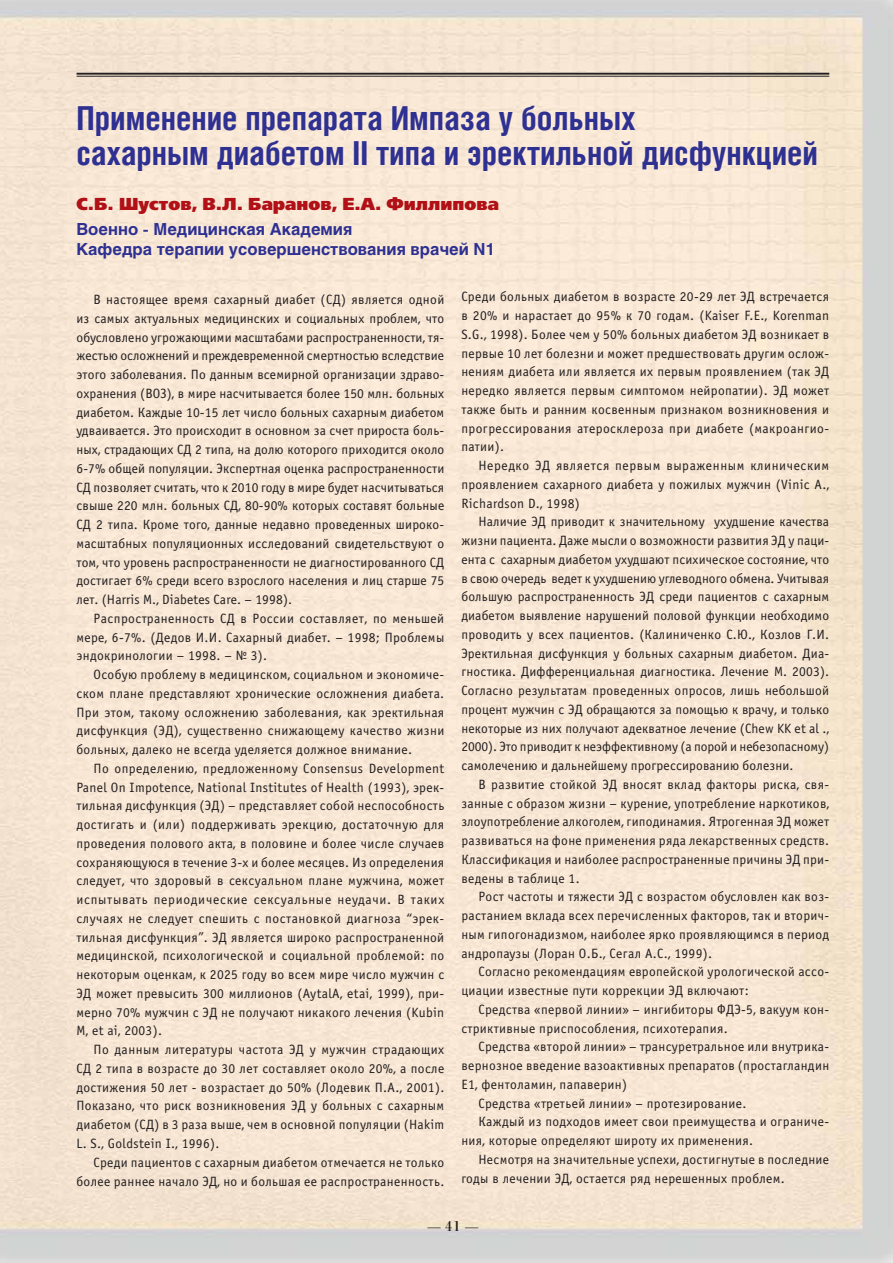
<style>
.page{position:relative;width:893px;height:1263px;background:#fff}
.page>*{position:absolute;margin:0;border:0;box-sizing:border-box;transform-origin:0 0}
.t1{font:700 33px/34.5px "Helios Cond";color:#2e3092}
.t2{font:17.25px "Free Set Black C";color:#b01016}
.t3{font:700 16.5px/19.8px "Helios";color:#2e3092}
.t4{font:15px "Bodoni C";color:#231f20}
.t5{font:13.5px/18.8px "Officina Sans C";letter-spacing:.025em;color:#231f20;text-align:justify}
</style>
<div class="page">
<hr style="left:77px;top:73px;width:752px;height:2px;background:#231f20">
<hr style="left:77px;top:76px;width:752px;height:1px;background:#231f20">
<h1 class="t1" style="left:77px;top:100px;width:743px">Применение препарата Импаза у больных<br>сахарным диабетом II типа и эректильной дисфункцией</h1>
<p class="t2" style="left:77px;top:194px;width:424px">С.Б. Шустов, В.Л. Баранов, Е.А. Филлипова</p>
<p class="t3" style="left:76px;top:219px;width:420px">Военно - Медицинская Академия<br>Кафедра терапии усовершенствования врачей N1</p>
<p class="t5" style="left:76px;top:292px;width:369px;text-indent:17px">В настоящее время сахарный диабет (СД) является одной из самых актуальных медицинских и социальных проблем, что обусловлено угрожающими масштабами распространенности, тя&shy;жестью осложнений и преждевременной смертностью вследствие этого заболевания. По данным всемирной организации здраво&shy;охранения (ВОЗ), в мире насчитывается более 150 млн. больных диабетом. Каждые 10-15 лет число больных сахарным диабетом удваивается. Это происходит в основном за счет прироста боль&shy;ных, страдающих СД 2 типа, на долю которого приходится около 6-7% общей популяции. Экспертная оценка распространенности СД позволяет считать, что к 2010 году в мире будет насчитываться свыше 220 млн. больных СД, 80-90% которых составят больные СД 2 типа. Кроме того, данные недавно проведенных широко&shy;масштабных популяционных исследований свидетельствуют о том, что уровень распространенности не диагностированного СД достигает 6% среди всего взрослого населения и лиц старше 75 лет. (Harris M., Diabetes Care. – 1998).</p>
<p class="t5" style="left:76px;top:610px;width:369px;text-indent:17px">Распространенность СД в России составляет, по меньшей мере, 6-7%. (Дедов И.И. Сахарный диабет. – 1998; Проблемы эндокринологии – 1998. – № 3).</p>
<p class="t5" style="left:76px;top:667px;width:369px;text-indent:17px">Особую проблему в медицинском, социальном и экономиче&shy;ском плане представляют хронические осложнения диабета.<br>При этом, такому осложнению заболевания, как эректильная дисфункция (ЭД), существенно снижающему качество жизни больных, далеко не всегда уделяется должное внимание.</p>
<p class="t5" style="left:76px;top:760px;width:369px;text-indent:17px">По определению, предложенному Consensus Development Panel On Impotence, National Institutes of Health (1993), эрек&shy;тильная дисфункция (ЭД) – представляет собой неспособность достигать и (или) поддерживать эрекцию, достаточную для проведения полового акта, в половине и более числе случаев сохраняющуюся в течение 3-х и более месяцев. Из определения следует, что здоровый в сексуальном плане мужчина, может испытывать периодические сексуальные неудачи. В таких случаях не следует спешить с постановкой диагноза “эрек&shy;тильная дисфункция”. ЭД является широко распространенной медицинской, психологической и социальной проблемой: по некоторым оценкам, к 2025 году во всем мире число мужчин с ЭД может превысить 300 миллионов (AytalA, etai, 1999), при&shy;мерно 70% мужчин с ЭД не получают никакого лечения (Kubin M, et ai, 2003).</p>
<p class="t5" style="left:76px;top:1042px;width:369px;text-indent:17px">По данным литературы частота ЭД у мужчин страдающих СД 2 типа в возрасте до 30 лет составляет около 20%, а после достижения 50 лет - возрастает до 50% (Лодевик П.А., 2001).<br>Показано, что риск возникновения ЭД у больных с сахарным диабетом (СД) в 3 раза выше, чем в основной популяции (Hakim L. S., Goldstein I., 1996).</p>
<p class="t5" style="left:76px;top:1154px;width:369px;text-align:right">Среди пациентов с сахарным диабетом отмечается не только более раннее начало ЭД, но и большая ее распространенность.</p>
<p class="t5" style="left:461px;top:289px;width:369px">Среди больных диабетом в возрасте 20-29 лет ЭД встречается в 20% и нарастает до 95% к 70 годам. (Kaiser F.E., Korenman S.G., 1998). Более чем у 50% больных диабетом ЭД возникает в первые 10 лет болезни и может предшествовать другим ослож&shy;нениям диабета или является их первым проявлением (так ЭД нередко является первым симптомом нейропатии). ЭД может также быть и ранним косвенным признаком возникновения и прогрессирования атеросклероза при диабете (макроангио&shy;патии).</p>
<p class="t5" style="left:461px;top:457px;width:369px;text-indent:17px">Нередко ЭД является первым выраженным клиническим проявлением сахарного диабета у пожилых мужчин (Vinic A., Richardson D., 1998)</p>
<p class="t5" style="left:461px;top:514px;width:369px;text-indent:17px">Наличие ЭД приводит к значительному ухудшение качества жизни пациента. Даже мысли о возможности развития ЭД у паци&shy;ента с сахарным диабетом ухудшают психическое состояние, что в свою очередь ведет к ухудшению углеводного обмена. Учитывая большую распространенность ЭД среди пациентов с сахарным диабетом выявление нарушений половой функции необходимо проводить у всех пациентов. (Калиниченко С.Ю., Козлов Г.И.<br>Эректильная дисфункция у больных сахарным диабетом. Диа&shy;гностика. Дифференциальная диагностика. Лечение М. 2003).<br>Согласно результатам проведенных опросов, лишь небольшой процент мужчин с ЭД обращаются за помощью к врачу, и только некоторые из них получают адекватное лечение (Chew KK et al ., 2000). Это приводит к неэффективному (а порой и небезопасному) самолечению и дальнейшему прогрессированию болезни.</p>
<p class="t5" style="left:461px;top:776px;width:369px;text-indent:17px">В развитие стойкой ЭД вносят вклад факторы риска, свя&shy;занные с образом жизни – курение, употребление наркотиков, злоупотребление алкоголем, гиподинамия. Ятрогенная ЭД может развиваться на фоне применения ряда лекарственных средств.<br>Классификация и наиболее распространенные причины ЭД при&shy;ведены в таблице 1.</p>
<p class="t5" style="left:461px;top:889px;width:369px;text-indent:17px">Рост частоты и тяжести ЭД с возрастом обусловлен как воз&shy;растанием вклада всех перечисленных факторов, так и вторич&shy;ным гипогонадизмом, наиболее ярко проявляющимся в период андропаузы (Лоран О.Б., Сегал А.С., 1999).</p>
<p class="t5" style="left:461px;top:964px;width:369px;text-indent:17px">Согласно рекомендациям европейской урологической ассо&shy;циации известные пути коррекции ЭД включают:</p>
<p class="t5" style="left:461px;top:1001px;width:369px;text-indent:17px">Средства «первой линии» – ингибиторы ФДЭ-5, вакуум кон&shy;стриктивные приспособления, психотерапия.</p>
<p class="t5" style="left:478px;top:1039px;width:352px">Средства «второй линии» – трансуретральное или внутрика-</p>
<p class="t5" style="left:461px;top:1057px;width:369px">вернозное введение вазоактивных препаратов (простагландин</p>
<p class="t5" style="left:461px;top:1076px;width:167px">Е1, фентоламин, папаверин)</p>
<p class="t5" style="left:478px;top:1095px;width:269px">Средства «третьей линии» – протезирование.</p>
<p class="t5" style="left:478px;top:1114px;width:352px">Каждый из подходов имеет свои преимущества и ограниче-</p>
<p class="t5" style="left:461px;top:1132px;width:293px">ния, которые определяют широту их применения.</p>
<p class="t5" style="left:478px;top:1151px;width:352px">Несмотря на значительные успехи, достигнутые в последние</p>
<p class="t5" style="left:461px;top:1170px;width:325px">годы в лечении ЭД, остается ряд нерешенных проблем.</p>
<p class="t4" style="left:427px;top:1218px;width:54px">— 41 —</p>
</div>
